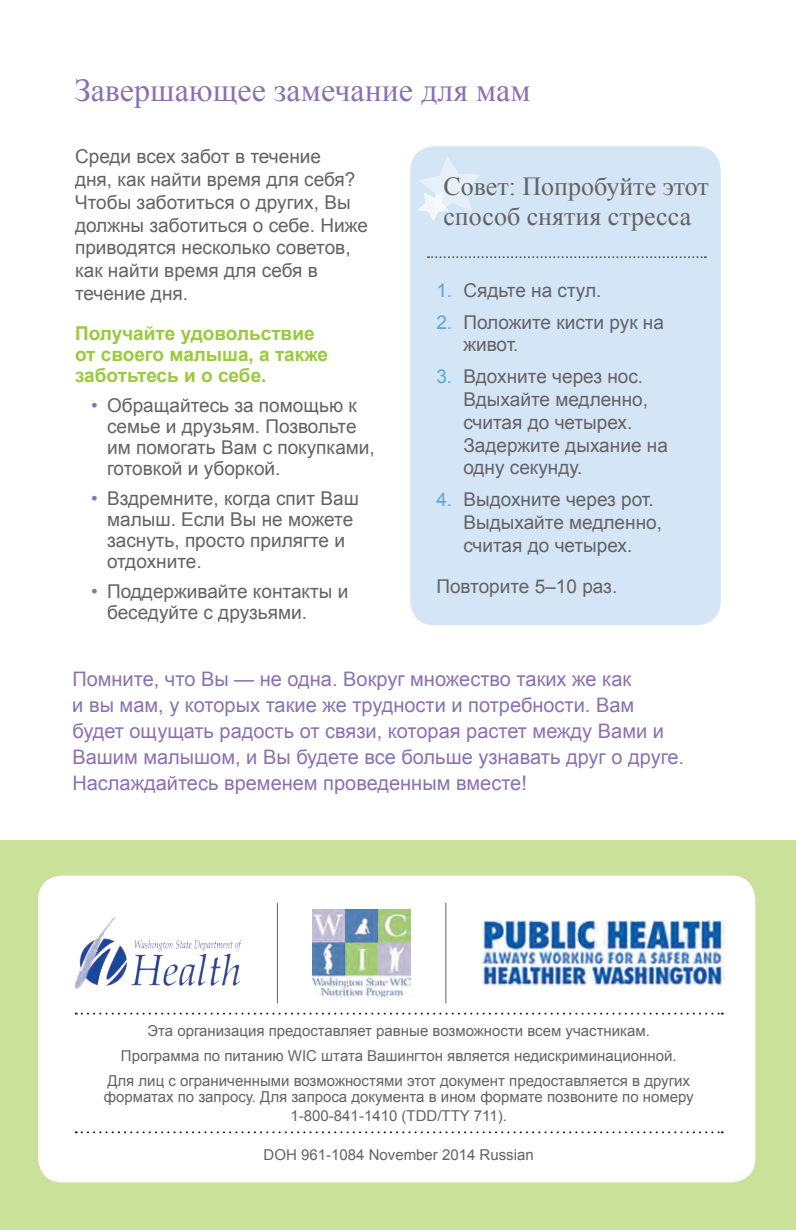
<style>
.page{position:relative;width:796px;height:1230px;background:#fff}
.page>*{position:absolute;margin:0;border:0;box-sizing:border-box;transform-origin:0 0}
.t1{font:32px "Times New Roman";color:#8972b3}
.t2{font:26px/30px "Times New Roman";color:#636366}
.t3{font:20px/26px "Arial";color:#8972b3}
.t4{font:19px/22.8px "Arial";color:#636366}
.t5{font:700 19px/21px "Arial";color:#99ca3b}
.t6{font:15px/25px "Arial";color:#636366;text-align:center}
.s1{color:#8972b3}
.s2{color:#5ba8dc}
</style>
<div class="page">
<div style="left:0;top:840px;width:796px;height:389px;background:#cae19a"></div>
<div style="left:38px;top:875px;width:717px;height:307px;background:#fff;border-radius:24px"></div>
<div style="left:410px;top:146px;width:311px;height:479px;background:#d4e5f5;border-radius:24px"></div>
<svg style="left:428px;top:256px;width:278px;height:2px"></svg>
<svg style="left:418px;top:157px;width:61px;height:64px"></svg>
<svg style="left:76px;top:1012px;width:647px;height:2px"></svg>
<svg style="left:76px;top:1131px;width:647px;height:2px"></svg>
<img style="left:313px;top:909px;width:97px;height:86px">
<img style="left:74px;top:917px;width:168px;height:72px">
<img style="left:481px;top:920px;width:244px;height:65px">
<hr style="left:277px;top:902px;width:1px;height:101px;background:#636366">
<hr style="left:445px;top:902px;width:1px;height:101px;background:#636366">
<h1 class="t1" style="left:75px;top:68px;width:457px">Завершающее замечание для мам</h1>
<p class="t4" style="left:75px;top:145px;width:294px">Среди всех забот в течение<br>дня, как найти время для себя?<br>Чтобы заботиться о других, Вы должны заботиться о себе. Ниже приводятся несколько советов, как найти время для себя в течение дня.</p>
<p class="t5" style="left:75px;top:323px;width:255px">Получайте удовольствие от своего малыша, а также заботьтесь и о себе.</p>
<p class="t4" style="left:107px;top:394px;width:269px;line-height:21px;text-indent:-16px"><span class="s1">•</span> Обращайтесь за помощью к семье и друзьям. Позвольте им помогать Вам с покупками, готовкой и уборкой.</p>
<p class="t4" style="left:107px;top:487px;width:253px;line-height:21px;text-indent:-16px"><span class="s1">•</span> Вздремните, когда спит Ваш малыш. Если Вы не можете заснуть, просто прилягте и отдохните.</p>
<p class="t4" style="left:107px;top:580px;width:243px;line-height:21px;text-indent:-16px"><span class="s1">•</span> Поддерживайте контакты и беседуйте с друзьями.</p>
<h2 class="t2" style="left:443px;top:171px;width:267px">Совет: Попробуйте этот способ снятия стресса</h2>
<p class="t4" style="left:436px;top:279px;width:167px"><span class="s2">1.</span> Сядьте на стул.</p>
<p class="t4" style="left:463px;top:311px;width:202px;text-indent:-27px"><span class="s2">2.</span> Положите кисти рук на живот.</p>
<p class="t4" style="left:463px;top:365px;width:206px;text-indent:-27px"><span class="s2">3.</span> Вдохните через нос.<br>Вдыхайте медленно, считая до четырех.<br>Задержите дыхание на одну секунду.</p>
<p class="t4" style="left:463px;top:488px;width:200px;text-indent:-27px"><span class="s2">4.</span> Выдохните через рот.<br>Выдыхайте медленно, считая до четырех.</p>
<p class="t4" style="left:436px;top:575px;width:182px">Повторите 5–10 раз.</p>
<p class="t3" style="left:72px;top:666px;width:613px">Помните, что Вы — не одна. Вокруг множество таких же как<br>и вы мам, у которых такие же трудности и потребности. Вам будет ощущать радость от связи, которая растет между Вами и Вашим малышом, и Вы будете все больше узнавать друг о друге.<br>Наслаждайтесь временем проведенным вместе!</p>
<p class="t6" style="left:107px;top:1018px;width:584px">Эта организация предоставляет равные возможности всем участникам.<br>Программа по питанию WIC штата Вашингтон является недискриминационной.<br>Для лиц с ограниченными возможностями этот документ предоставляется в других</p>
<p class="t6" style="left:104px;top:1087px;width:592px;line-height:19px">форматах по запросу. Для запроса документа в ином формате позвоните по номеру<br>1-800-841-1410 (TDD/TTY 711).</p>
<p class="t6" style="left:264px;top:1142px;width:272px">DOH 961-1084 November 2014 Russian</p>
</div>
